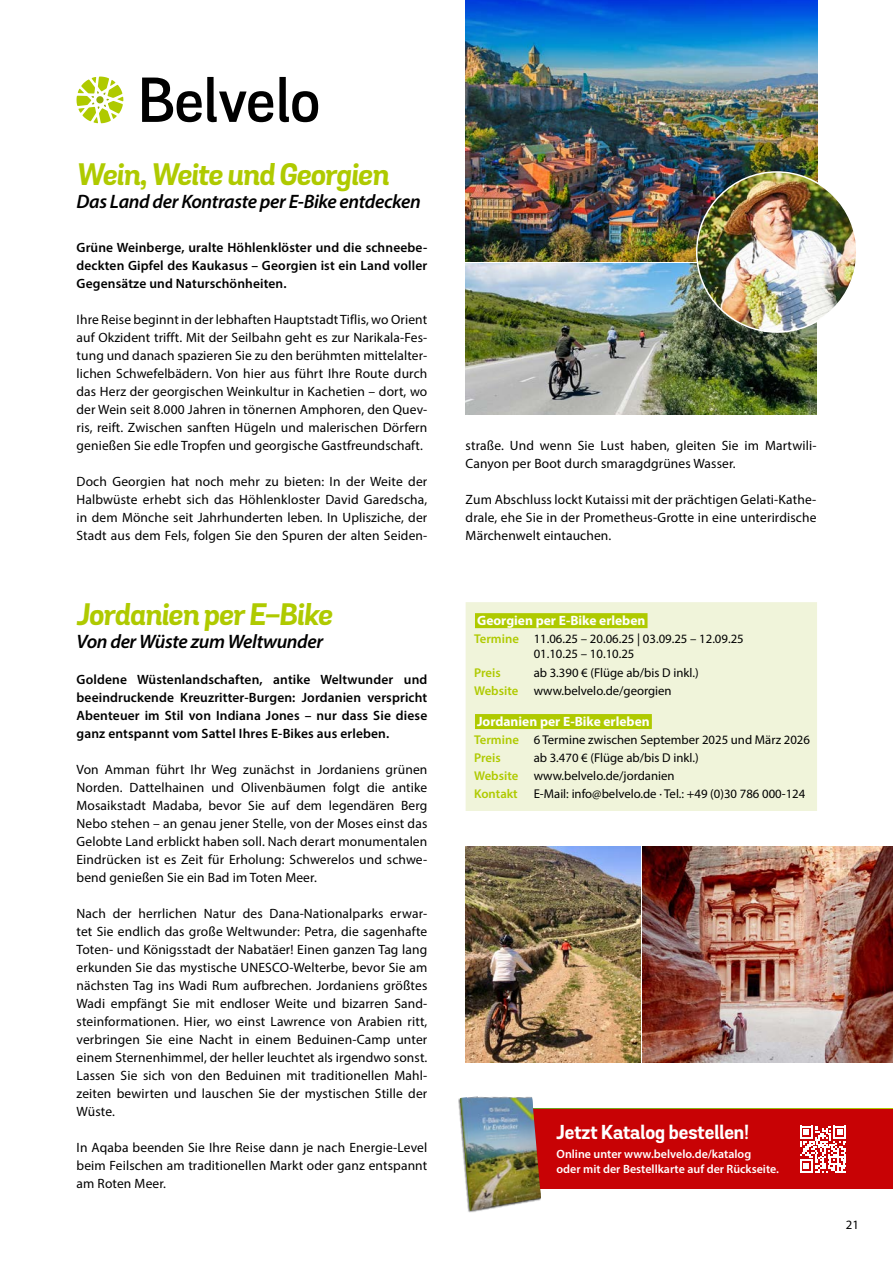
<style>
.page{position:relative;width:893px;height:1263px;background:#fff}
.page>*{position:absolute;margin:0;border:0;box-sizing:border-box;transform-origin:0 0}
.t1{font:italic 700 30px "Grota Sans";letter-spacing:-.025em;color:#afca00}
.t2{font:italic 600 19.5px "Myriad Pro";letter-spacing:-.02em;color:#000}
.t3{font:700 19.5px "Grota Sans";color:#fff}
.t4{font:13.5px/18px "Myriad Pro";letter-spacing:.01em;color:#000;text-align:justify}
.t5{font:600 13.5px/18px "Myriad Pro";letter-spacing:.01em;color:#000;text-align:justify}
.t6{font:700 13.5px "Myriad Pro";color:#fff}
.t7{font:12.75px/18px "Myriad Pro";color:#000}
.t8{font:600 12.75px "Myriad Pro";letter-spacing:-.005em;color:#afca00}
.t9{font:600 12px/14.4px "Myriad Pro";color:#fff}
.s1{font-weight:600;color:#afca00}
</style>
<div class="page">
<svg style="left:77px;top:77px;width:46px;height:46px"></svg>
<svg style="left:142px;top:77px;width:176px;height:45px"></svg>
<div style="left:466px;top:602px;width:351px;height:209px;background:#f0f4da"></div>
<div style="left:475px;top:613px;width:172px;height:15px;background:#afca00"></div>
<div style="left:475px;top:714px;width:177px;height:15px;background:#afca00"></div>
<img style="left:466px;top:263px;width:350px;height:151px">
<img style="left:466px;top:0;width:351px;height:261px">
<img style="left:466px;top:846px;width:174px;height:216px">
<img style="left:642px;top:846px;width:251px;height:216px">
<div style="left:491px;top:1109px;width:402px;height:79px;background:#c80205"></div>
<div style="left:458px;top:1097px;width:83px;height:116px;background:#000;opacity:.3"></div>
<svg style="left:800px;top:1126px;width:46px;height:46px"></svg>
<img style="left:697px;top:172px;width:160px;height:160px;border-radius:80px">
<h1 class="t1" style="left:77px;top:155px;width:314px">Wein, Weite und Georgien</h1>
<h2 class="t2" style="left:77px;top:189px;width:346px">Das Land der Kontraste per E-Bike entdecken</h2>
<p class="t5" style="left:77px;top:238px;width:352px">Grüne Weinberge, uralte Höhlenklöster und die schneebe&shy;deckten Gipfel des Kaukasus – Georgien ist ein Land voller Gegensätze und Naturschönheiten.</p>
<p class="t4" style="left:77px;top:310px;width:352px">Ihre Reise beginnt in der lebhaften Hauptstadt Tiflis, wo Orient auf Okzident trifft. Mit der Seilbahn geht es zur Narikala-Fes&shy;tung und danach spazieren Sie zu den berühmten mittelalter&shy;lichen Schwefelbädern. Von hier aus führt Ihre Route durch das Herz der georgischen Weinkultur in Kachetien – dort, wo der Wein seit 8.000 Jahren in tönernen Amphoren, den Quev&shy;ris, reift. Zwischen sanften Hügeln und malerischen Dörfern genießen Sie edle Tropfen und georgische Gastfreundschaft.</p>
<p class="t4" style="left:77px;top:472px;width:352px">Doch Georgien hat noch mehr zu bieten: In der Weite der Halbwüste erhebt sich das Höhlenkloster David Garedscha, in dem Mönche seit Jahrhunderten leben. In Uplisziche, der Stadt aus dem Fels, folgen Sie den Spuren der alten Seiden-</p>
<h1 class="t1" style="left:77px;top:596px;width:257px">Jordanien per E-Bike</h1>
<h2 class="t2" style="left:77px;top:629px;width:248px">Von der Wüste zum Weltwunder</h2>
<p class="t5" style="left:77px;top:670px;width:352px">Goldene Wüstenlandschaften, antike Weltwunder und beeindruckende Kreuzritter-Burgen: Jordanien verspricht Abenteuer im Stil von Indiana Jones – nur dass Sie diese ganz entspannt vom Sattel Ihres E-Bikes aus erleben.</p>
<p class="t4" style="left:77px;top:760px;width:352px">Von Amman führt Ihr Weg zunächst in Jordaniens grünen Norden. Dattelhainen und Olivenbäumen folgt die antike Mosaikstadt Madaba, bevor Sie auf dem legendären Berg Nebo stehen – an genau jener Stelle, von der Moses einst das Gelobte Land erblickt haben soll. Nach derart monumentalen Eindrücken ist es Zeit für Erholung: Schwerelos und schwe&shy;bend genießen Sie ein Bad im Toten Meer.</p>
<p class="t4" style="left:77px;top:904px;width:352px">Nach der herrlichen Natur des Dana-Nationalparks erwar&shy;tet Sie endlich das große Weltwunder: Petra, die sagenhafte Toten- und Königsstadt der Nabatäer! Einen ganzen Tag lang erkunden Sie das mystische UNESCO-Welterbe, bevor Sie am nächsten Tag ins Wadi Rum aufbrechen. Jordaniens größtes Wadi empfängt Sie mit endloser Weite und bizarren Sand&shy;steinformationen. Hier, wo einst Lawrence von Arabien ritt, verbringen Sie eine Nacht in einem Beduinen-Camp unter einem Sternenhimmel, der heller leuchtet als irgendwo sonst.<br>Lassen Sie sich von den Beduinen mit traditionellen Mahl&shy;zeiten bewirten und lauschen Sie der mystischen Stille der Wüste.</p>
<p class="t4" style="left:77px;top:1138px;width:352px">In Aqaba beenden Sie Ihre Reise dann je nach Energie-Level beim Feilschen am traditionellen Markt oder ganz entspannt am Roten Meer.</p>
<p class="t4" style="left:466px;top:436px;width:352px">straße. Und wenn Sie Lust haben, gleiten Sie im Martwili-<br>Canyon per Boot durch smaragdgrünes Wasser.</p>
<p class="t4" style="left:466px;top:490px;width:352px">Zum Abschluss lockt Kutaissi mit der prächtigen Gelati-Kathe&shy;drale, ehe Sie in der Prometheus-Grotte in eine unterirdische Märchenwelt eintauchen.</p>
<p class="t6" style="left:477px;top:612px;width:170px">Georgien per E-Bike erleben</p>
<p class="t7" style="left:534px;top:631px;width:212px;line-height:15.3px;text-indent:-60px"><span class="s1">Termine</span> 11.06.25 – 20.06.25 | 03.09.25 – 12.09.25<br>01.10.25 – 10.10.25</p>
<p class="t8" style="left:474px;top:664px;width:28px">Preis</p>
<p class="t7" style="left:474px;top:663px;width:226px;text-indent:60px">ab 3.390 € (Flüge ab/bis D inkl.)<br><span class="s1">Website</span> www.belvelo.de/georgien</p>
<p class="t6" style="left:477px;top:713px;width:174px">Jordanien per E-Bike erleben</p>
<p class="t7" style="left:474px;top:730px;width:337px"><span class="s1">Termine</span> 6 Termine zwischen September 2025 und März 2026<br><span class="s1">Preis</span></p>
<p class="t7" style="left:474px;top:749px;width:333px;text-indent:60px">ab 3.470 € (Flüge ab/bis D inkl.)<br><span class="s1">Website</span> www.belvelo.de/jordanien<br><span class="s1">Kontakt</span> E-Mail: info@belvelo.de · Tel.: +49 (0)30 786 000-124</p>
<h2 class="t3" style="left:556px;top:1120px;width:194px">Jetzt Katalog bestellen!</h2>
<p class="t9" style="left:556px;top:1147px;width:224px">Online unter www.belvelo.de/katalog<br>oder mit der Bestellkarte auf der Rückseite.</p>
<p class="t7" style="left:846px;top:1215px;width:15px">21</p>
</div>
